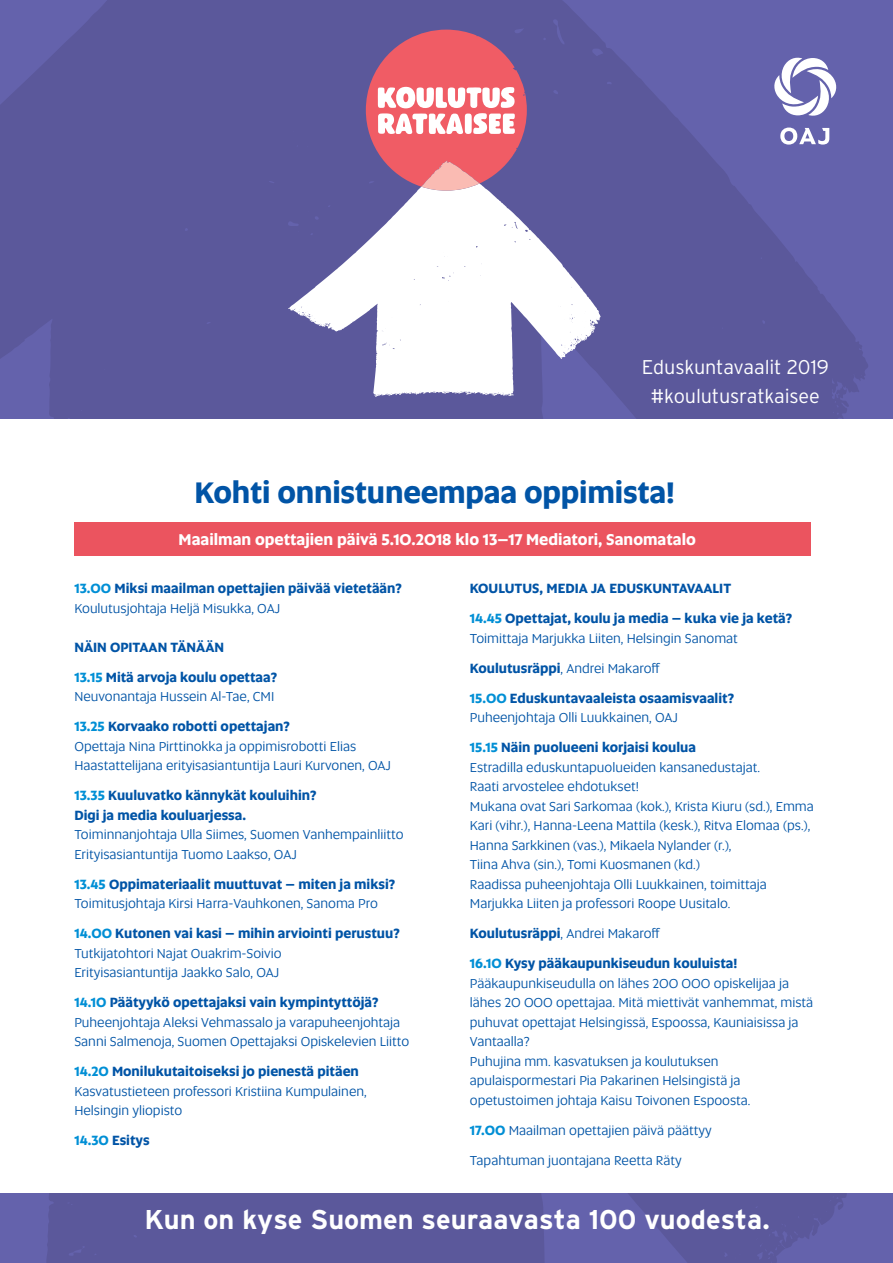
<style>
.page{position:relative;width:893px;height:1263px;background:#fff}
.page>*{position:absolute;margin:0;border:0;box-sizing:border-box;transform-origin:0 0}
.otsikko{font:700 30px "Altis";letter-spacing:-.005em;color:#0154a6}
.t1{font:700 27.15px "Interstate";color:#fff}
.t2{font:300 19.8px/29px "Interstate";letter-spacing:-.01em;color:#fff;text-align:center}
.leipis{font:700 15.75px "Altis";color:#fff}
.leipis-2{font:13.5px/19.5px "Altis";color:#0154a6}
.leipis-3{font:700 13.5px/19.5px "Altis";color:#0154a6}
.s1{color:#008fd5}
.s2{font-weight:400}
.s3{font-weight:700;color:#008fd5}
.s4{font-weight:700}
</style>
<div class="page">
<div style="left:1px;top:0;width:892px;height:419px;background:#6462ac"></div>
<svg style="left:1px;top:0;width:867px;height:419px;fill:#5b589b"></svg>
<svg style="left:288px;top:183px;width:313px;height:214px;background:#b8b6d4"></svg>
<svg style="left:366px;top:30px;width:161px;height:161px;background:#d3788b"></svg>
<div style="left:639px;top:342px;width:192px;height:77px;background:#5b589b"></div>
<div style="left:0;top:1193px;width:893px;height:70px;background:#6462ac"></div>
<svg style="left:46px;top:1193px;width:801px;height:70px;fill:#5b589b"></svg>
<svg style="left:780px;top:128px;width:49px;height:17px"></svg>
<svg style="left:773px;top:56px;width:65px;height:61px"></svg>
<div style="left:74px;top:522px;width:737px;height:33px;background:#eb545f"></div>
<p class="t2" style="left:642px;top:352px;width:189px">Eduskuntavaalit 2019 #koulutusratkaisee</p>
<p class="otsikko" style="left:195px;top:470px;width:482px">Kohti onnistuneempaa oppimista!</p>
<p class="leipis" style="left:179px;top:527px;width:519px">Maailman opettajien päivä 5.10.2018 klo 13–17 Mediatori, Sanomatalo</p>
<p class="t2" style="left:363px;top:533px;width:171px">#koulutusratkaisee</p>
<p class="leipis-3" style="left:74px;top:578px;width:329px"><span class="s1">13.00</span> Miksi maailman opettajien päivää vietetään?<br><span class="s2">Koulutusjohtaja Heljä Misukka, OAJ</span></p>
<p class="leipis-3" style="left:74px;top:637px;width:151px">NÄIN OPITAAN TÄNÄÄN</p>
<p class="leipis-2" style="left:74px;top:667px;width:204px"><span class="s3">13.15</span> <span class="s4">Mitä arvoja koulu opettaa?<br></span>Neuvonantaja Hussein Al-Tae, CMI</p>
<p class="leipis-2" style="left:74px;top:716px;width:318px"><span class="s3">13.25</span> <span class="s4">Korvaako robotti opettajan?<br></span>Opettaja Nina Pirttinokka ja oppimisrobotti Elias<br>Haastattelijana erityisasiantuntija Lauri Kurvonen, OAJ</p>
<p class="leipis-3" style="left:74px;top:785px;width:331px"><span class="s1">13.35</span> Kuuluvatko kännykät kouluihin?<br>Digi ja media kouluarjessa.<br><span class="s2">Toiminnanjohtaja Ulla Siimes, Suomen Vanhempainliitto</span></p>
<p class="leipis-2" style="left:74px;top:844px;width:224px">Erityisasiantuntija Tuomo Laakso, OAJ</p>
<p class="leipis-2" style="left:74px;top:874px;width:322px"><span class="s3">13.45</span> <span class="s4">Oppimateriaalit muuttuvat – miten ja miksi?<br></span>Toimitusjohtaja Kirsi Harra-Vauhkonen, Sanoma Pro</p>
<p class="leipis-3" style="left:74px;top:923px;width:327px"><span class="s1">14.00</span> Kutonen vai kasi – mihin arviointi perustuu?<br><span class="s2">Tutkijatohtori Najat Ouakrim-Soivio</span></p>
<p class="leipis-2" style="left:74px;top:962px;width:207px">Erityisasiantuntija Jaakko Salo, OAJ</p>
<p class="leipis-3" style="left:74px;top:992px;width:306px"><span class="s1">14.10</span> Päätyykö opettajaksi vain kympintyttöjä?</p>
<p class="leipis-2" style="left:74px;top:1012px;width:336px">Puheenjohtaja Aleksi Vehmassalo ja varapuheenjohtaja<br>Sanni Salmenoja, Suomen Opettajaksi Opiskelevien Liitto</p>
<p class="leipis-3" style="left:74px;top:1061px;width:286px"><span class="s1">14.20</span> Monilukutaitoiseksi jo pienestä pitäen</p>
<p class="leipis-2" style="left:74px;top:1081px;width:294px">Kasvatustieteen professori Kristiina Kumpulainen,<br>Helsingin yliopisto</p>
<p class="leipis-3" style="left:74px;top:1130px;width:77px"><span class="s1">14.30</span> Esitys</p>
<p class="leipis-3" style="left:470px;top:578px;width:263px">KOULUTUS, MEDIA JA EDUSKUNTAVAALIT</p>
<p class="leipis-2" style="left:470px;top:608px;width:324px"><span class="s3">14.45</span> <span class="s4">Opettajat, koulu ja media – kuka vie ja ketä?<br></span>Toimittaja Marjukka Liiten, Helsingin Sanomat</p>
<p class="leipis-2" style="left:470px;top:658px;width:192px"><span class="s4">Koulutusräppi</span>, Andrei Makaroff</p>
<p class="leipis-3" style="left:470px;top:688px;width:266px"><span class="s1">15.00</span> Eduskuntavaaleista osaamisvaalit?<br><span class="s2">Puheenjohtaja Olli Luukkainen, OAJ</span></p>
<p class="leipis-3" style="left:470px;top:737px;width:228px"><span class="s1">15.15</span> Näin puolueeni korjaisi koulua</p>
<p class="leipis-2" style="left:470px;top:757px;width:292px">Estradilla eduskuntapuolueiden kansanedustajat.<br>Raati arvostelee ehdotukset!</p>
<p class="leipis-2" style="left:470px;top:796px;width:345px">Mukana ovat Sari Sarkomaa (kok.), Krista Kiuru (sd.), Emma Kari (vihr.), Hanna-Leena Mattila (kesk.), Ritva Elomaa (ps.), Hanna Sarkkinen (vas.), Mikaela Nylander (r.),<br>Tiina Ahva (sin.), Tomi Kuosmanen (kd.)</p>
<p class="leipis-2" style="left:470px;top:874px;width:298px">Raadissa puheenjohtaja Olli Luukkainen, toimittaja<br>Marjukka Liiten ja professori Roope Uusitalo.</p>
<p class="leipis-2" style="left:470px;top:923px;width:192px"><span class="s4">Koulutusräppi</span>, Andrei Makaroff</p>
<p class="leipis-3" style="left:470px;top:953px;width:269px"><span class="s1">16.10</span> Kysy pääkaupunkiseudun kouluista!</p>
<p class="leipis-2" style="left:470px;top:973px;width:345px">Pääkaupunkiseudulla on lähes 200 000 opiskelijaa ja lähes 20 000 opettajaa. Mitä miettivät vanhemmat, mistä puhuvat opettajat Helsingissä, Espoossa, Kauniaisissa ja Vantaalla?</p>
<p class="leipis-2" style="left:470px;top:1051px;width:282px">Puhujina mm. kasvatuksen ja koulutuksen apulaispormestari Pia Pakarinen Helsingistä ja opetustoimen johtaja Kaisu Toivonen Espoosta.</p>
<p class="leipis-2" style="left:470px;top:1120px;width:243px"><span class="s3">17.00</span> Maailman opettajien päivä päättyy</p>
<p class="leipis-2" style="left:470px;top:1150px;width:213px">Tapahtuman juontajana Reetta Räty</p>
<p class="t1" style="left:144px;top:1204px;width:627px">Kun on kyse Suomen seuraavasta 100 vuodesta.</p>
</div>
